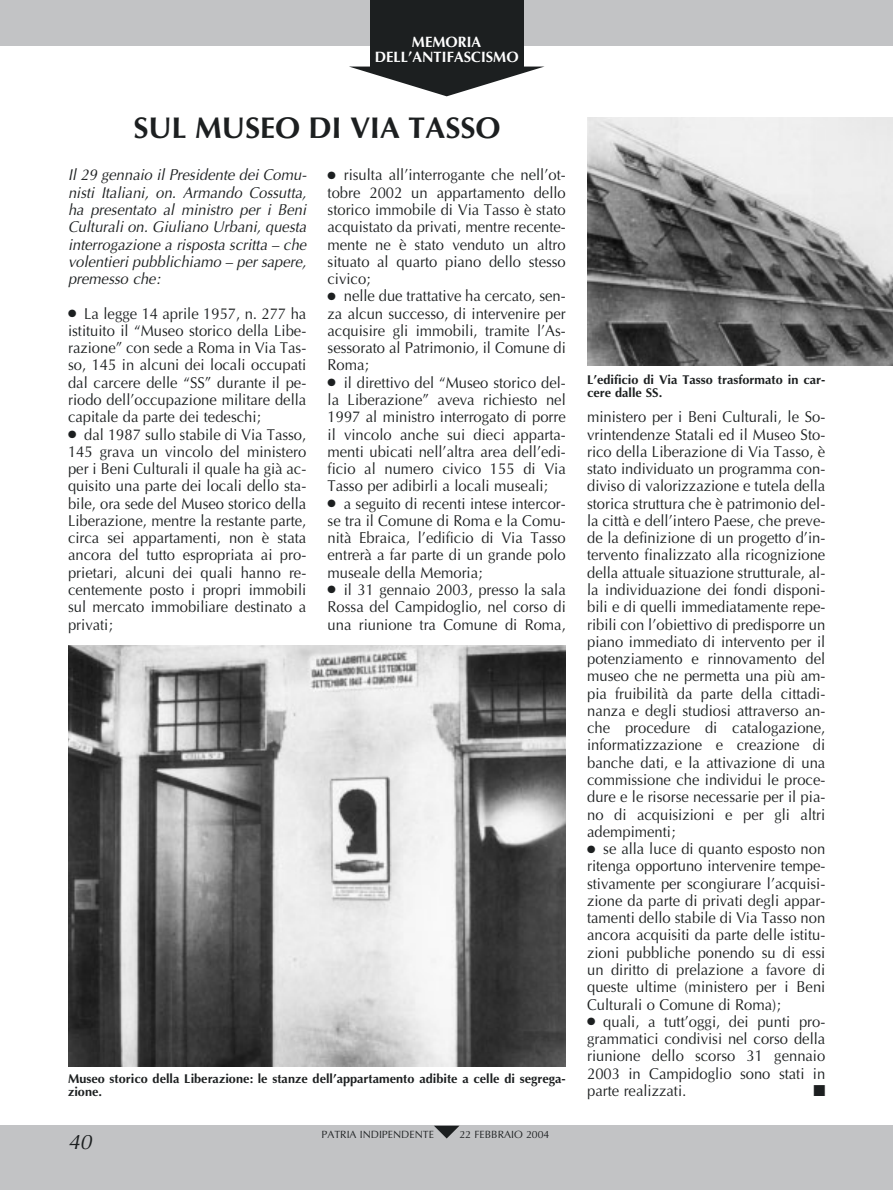
<style>
.page{position:relative;width:893px;height:1190px;background:#fff}
.page>*{position:absolute;margin:0;border:0;box-sizing:border-box;transform-origin:0 0}
.t1{font:700 30px "Optima";color:#1c1f20}
.t2{font:italic 21px "Optima";color:#1c1f20}
.t3{font:15.75px/17.2px "Optima";color:#1c1f20;text-align:justify;scale:.94 1}
.t4{font:italic 15.75px/17.2px "Optima";color:#1c1f20;text-align:justify;scale:.94 1}
.t5{font:15.75px "Zapf Dingbats";color:#1c1f20}
.t6{font:700 15px/15.1px "Optima";color:#fff;text-align:center}
.t7{font:700 12.75px/12.9px "Optima";color:#1c1f20}
.t8{font:10.5px "Optima";color:#1c1f20}
</style>
<div class="page">
<div style="left:0;top:1125px;width:892px;height:65px;background:#c2c3c5"></div>
<div style="left:0;top:0;width:892px;height:45px;background:#c2c3c5"></div>
<div style="left:370px;top:0;width:153px;height:67px;background:#1c1f20"></div>
<svg style="left:350px;top:67px;width:193px;height:29px"></svg>
<svg style="left:434px;top:1125px;width:25px;height:13px"></svg>
<img style="left:68px;top:645px;width:498px;height:421px">
<img style="left:587px;top:118px;width:305px;height:247px">
<p class="t6" style="left:375px;top:36px;width:145px">MEMORIA<br>DELL’ANTIFASCISMO</p>
<h1 class="t1" style="left:133px;top:115px;width:368px">SUL MUSEO DI VIA TASSO</h1>
<p class="t4" style="left:68px;top:168px;width:255px">Il 29 gennaio il Presidente dei Comu&shy;nisti Italiani, on. Armando Cossutta, ha presentato al ministro per i Beni Culturali on. Giuliano Urbani, questa interrogazione a risposta scritta – che volentieri pubblichiamo – per sapere, premesso che:</p>
<p class="t3" style="left:68px;top:306px;width:255px">● La legge 14 aprile 1957, n. 277 ha istituito il “Museo storico della Libe&shy;razione” con sede a Roma in Via Tas&shy;so, 145 in alcuni dei locali occupati dal carcere delle “SS” durante il pe&shy;riodo dell’occupazione militare della capitale da parte dei tedeschi;</p>
<p class="t3" style="left:68px;top:427px;width:255px">● dal 1987 sullo stabile di Via Tasso, 145 grava un vincolo del ministero per i Beni Culturali il quale ha già ac&shy;quisito una parte dei locali dello sta&shy;bile, ora sede del Museo storico della Liberazione, mentre la restante parte, circa sei appartamenti, non è stata ancora del tutto espropriata ai pro&shy;prietari, alcuni dei quali hanno re&shy;centemente posto i propri immobili sul mercato immobiliare destinato a privati;</p>
<p class="t3" style="left:327px;top:168px;width:255px">● risulta all’interrogante che nell’ot&shy;tobre 2002 un appartamento dello storico immobile di Via Tasso è stato acquistato da privati, mentre recente&shy;mente ne è stato venduto un altro situato al quarto piano dello stesso civico;</p>
<p class="t3" style="left:327px;top:289px;width:255px">● nelle due trattative ha cercato, sen&shy;za alcun successo, di intervenire per acquisire gli immobili, tramite l’As&shy;sessorato al Patrimonio, il Comune di Roma;</p>
<p class="t3" style="left:327px;top:375px;width:255px">● il direttivo del “Museo storico del&shy;la Liberazione” aveva richiesto nel 1997 al ministro interrogato di porre il vincolo anche sui dieci apparta&shy;menti ubicati nell’altra area dell’edi&shy;ficio al numero civico 155 di Via Tasso per adibirli a locali museali;</p>
<p class="t3" style="left:327px;top:496px;width:255px">● a seguito di recenti intese intercor&shy;se tra il Comune di Roma e la Comu&shy;nità Ebraica, l’edificio di Via Tasso entrerà a far parte di un grande polo museale della Memoria;</p>
<p class="t3" style="left:327px;top:582px;width:255px">● il 31 gennaio 2003, presso la sala Rossa del Campidoglio, nel corso di una riunione tra Comune di Roma,</p>
<p class="t7" style="left:68px;top:1073px;width:499px">Museo storico della Liberazione: le stanze dell’appartamento adibite a celle di segrega&shy;zione.</p>
<h2 class="t2" style="left:68px;top:1132px;width:25px">40</h2>
<p class="t8" style="left:321px;top:1130px;width:114px">PATRIA INDIPENDENTE</p>
<p class="t8" style="left:459px;top:1130px;width:91px">22 FEBBRAIO 2004</p>
<p class="t7" style="left:587px;top:374px;width:240px">L’edificio di Via Tasso trasformato in car&shy;cere dalle SS.</p>
<p class="t3" style="left:587px;top:410px;width:255px">ministero per i Beni Culturali, le So&shy;vrintendenze Statali ed il Museo Sto&shy;rico della Liberazione di Via Tasso, è stato individuato un programma con&shy;diviso di valorizzazione e tutela della storica struttura che è patrimonio del&shy;la città e dell’intero Paese, che preve&shy;de la definizione di un progetto d’in&shy;tervento finalizzato alla ricognizione della attuale situazione strutturale, al&shy;la individuazione dei fondi disponi&shy;bili e di quelli immediatamente repe&shy;ribili con l’obiettivo di predisporre un piano immediato di intervento per il potenziamento e rinnovamento del museo che ne permetta una più am&shy;pia fruibilità da parte della cittadi&shy;nanza e degli studiosi attraverso an&shy;che procedure di catalogazione, informatizzazione e creazione di banche dati, e la attivazione di una commissione che individui le proce&shy;dure e le risorse necessarie per il pia&shy;no di acquisizioni e per gli altri adempimenti;</p>
<p class="t3" style="left:587px;top:841px;width:255px">● se alla luce di quanto esposto non ritenga opportuno intervenire tempe&shy;stivamente per scongiurare l’acquisi&shy;zione da parte di privati degli appar&shy;tamenti dello stabile di Via Tasso non ancora acquisiti da parte delle istitu&shy;zioni pubbliche ponendo su di essi un diritto di prelazione a favore di queste ultime (ministero per i Beni Culturali o Comune di Roma);</p>
<p class="t3" style="left:587px;top:1014px;width:255px">● quali, a tutt’oggi, dei punti pro&shy;grammatici condivisi nel corso della riunione dello scorso 31 gennaio 2003 in Campidoglio sono stati in parte realizzati.</p>
<p class="t5" style="left:813px;top:1082px;width:13px">■</p>
</div>
